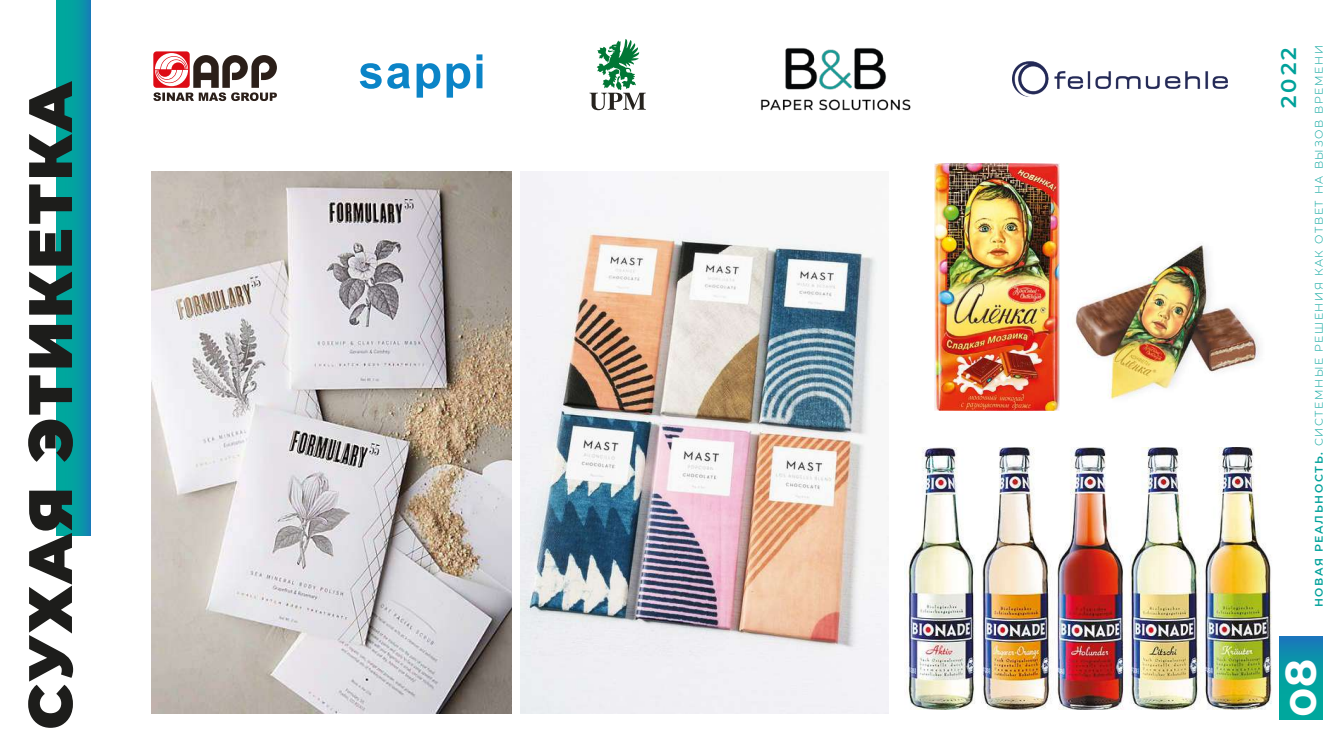
<style>
.page{position:relative;width:1340px;height:745px;background:#fff}
.page>*{position:absolute;margin:0;border:0;box-sizing:border-box;transform-origin:0 0}
.t1{font:900 61.16px "Montserrat";letter-spacing:.04em;color:#1d1d1b}
.t2{font:700 42.35px "Montserrat";color:#fff}
.t3{font:600 21.26px "Montserrat";color:#00a19a}
.t4{font:300 10.94px "Montserrat";letter-spacing:.15em;color:#00a19a}
.s1{font-weight:600}
</style>
<div class="page">
<div style="left:57px;top:0;width:34px;height:535px;background:linear-gradient(to right,#00b197,#1088b0)"></div>
<div style="left:153px;top:51px;width:37px;height:37px;background:#dd0b15;border-radius:3px"></div>
<svg style="left:153px;top:53px;width:124px;height:48px"></svg>
<img style="left:904px;top:447px;width:368px;height:261px">
<img style="left:1012px;top:61px;width:215px;height:35px">
<svg style="left:589px;top:39px;width:57px;height:71px"></svg>
<svg style="left:360px;top:63px;width:21px;height:26px"></svg>
<svg style="left:387px;top:63px;width:23px;height:26px"></svg>
<svg style="left:416px;top:63px;width:24px;height:35px"></svg>
<svg style="left:446px;top:63px;width:24px;height:35px"></svg>
<svg style="left:476px;top:54px;width:6px;height:34px"></svg>
<img style="left:934px;top:163px;width:125px;height:247px">
<img style="left:1074px;top:245px;width:186px;height:155px">
<img style="left:151px;top:171px;width:361px;height:541px">
<img style="left:760px;top:48px;width:151px;height:63px">
<img style="left:521px;top:171px;width:367px;height:541px">
<div style="left:1279px;top:635px;width:43px;height:84px;background:linear-gradient(to bottom,#1581b5,#00b197)"></div>
<h1 class="t1" style="left:4px;top:728px;width:649px;rotate:-90deg">СУХАЯ ЭТИКЕТКА</h1>
<h3 class="t3" style="left:1273px;top:108px;width:62px;rotate:-90deg">2022</h3>
<p class="t4" style="left:1311px;top:607px;width:563px;rotate:-90deg"><span class="s1">НОВАЯ РЕАЛЬНОСТЬ.</span> СИСТЕМНЫЕ РЕШЕНИЯ КАК ОТВЕТ НА ВЫЗОВ ВРЕМЕНИ</p>
<h2 class="t2" style="left:1270px;top:716px;width:59px;rotate:-90deg">08</h2>
</div>
